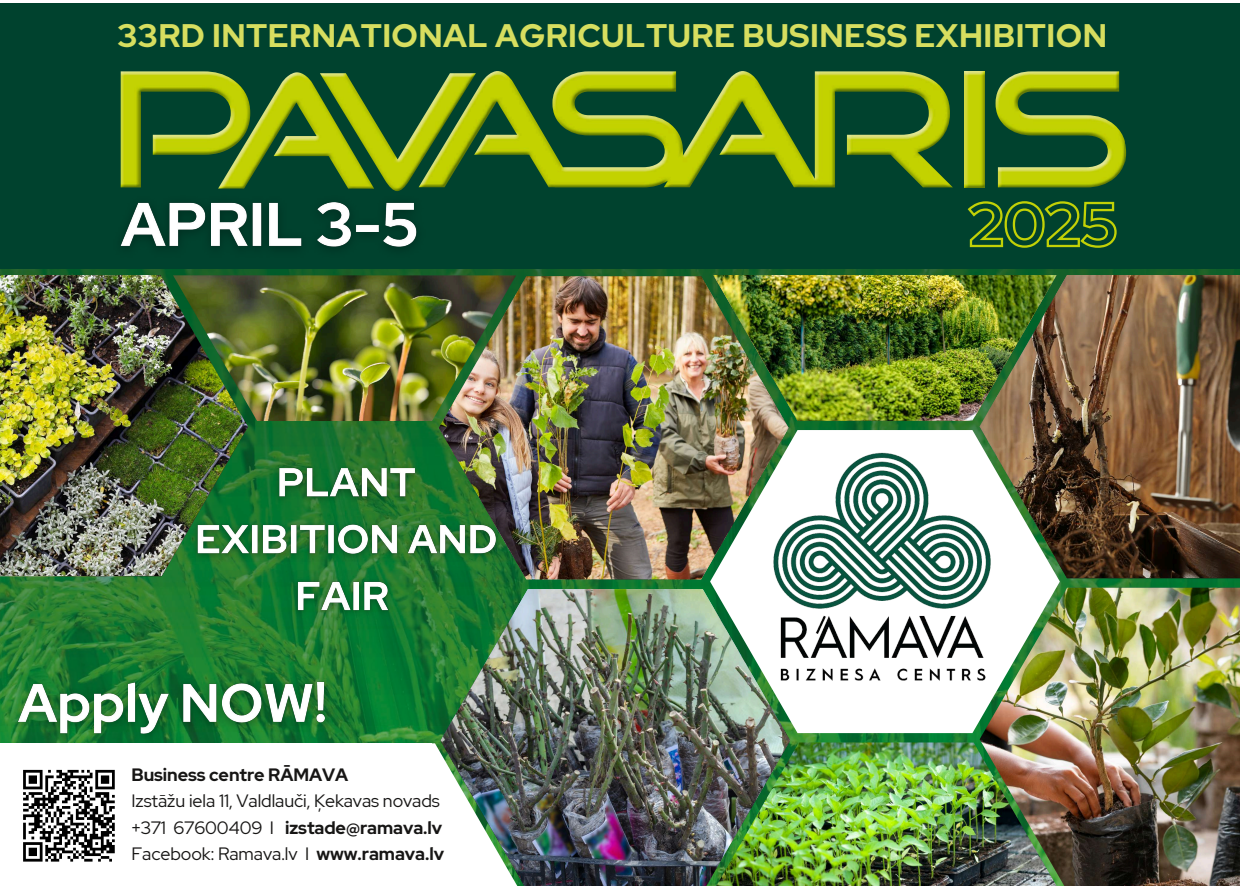
<style>
.page{position:relative;width:1240px;height:886px;background:#fff}
.page>*{position:absolute;margin:0;border:0;box-sizing:border-box;transform-origin:0 0}
.t1{font:700 32.5px "Red Hat Display";letter-spacing:.015em;color:#d7de5f}
.t2{font:17.88px/26.2px "Red Hat Display";letter-spacing:-.005em;color:#171615}
.t3{font:700 17.88px "Red Hat Display";letter-spacing:-.005em;color:#171615}
.s1{font-weight:700}
</style>
<div class="page">
<img style="left:0;top:269px;width:1240px;height:474px">
<div style="left:0;top:3px;width:1240px;height:266px;background:#00422e"></div>
<svg style="left:1125px;top:143px;width:1px;height:19px"></svg>
<img style="left:248px;top:275px;width:268px;height:146px">
<img style="left:0;top:275px;width:248px;height:301px">
<svg style="left:710px;top:578px;width:349px;height:155px"></svg>
<img style="left:746px;top:427px;width:272px;height:271px">
<img style="left:439px;top:276px;width:350px;height:303px">
<img style="left:440px;top:589px;width:350px;height:296px">
<img style="left:419px;top:71px;width:534px;height:116px">
<img style="left:250px;top:72px;width:124px;height:111px">
<img style="left:995px;top:71px;width:130px;height:116px">
<img style="left:965px;top:71px;width:20px;height:116px">
<img style="left:385px;top:180px;width:25px;height:3px">
<img style="left:121px;top:71px;width:129px;height:112px">
<svg style="left:967px;top:201px;width:150px;height:47px"></svg>
<img style="left:120px;top:183px;width:312px;height:65px">
<div style="left:173px;top:743px;width:349px;height:142px;background:#fff"></div>
<img style="left:3px;top:667px;width:337px;height:76px">
<svg style="left:23px;top:769px;width:92px;height:93px"></svg>
<img style="left:980px;top:587px;width:260px;height:298px">
<img style="left:187px;top:455px;width:320px;height:167px">
<img style="left:713px;top:275px;width:266px;height:145px">
<img style="left:979px;top:275px;width:261px;height:303px">
<img style="left:713px;top:742px;width:347px;height:143px">
<h1 class="t1" style="left:117px;top:14px;width:991px">33RD INTERNATIONAL AGRICULTURE BUSINESS EXHIBITION</h1>
<p class="t3" style="left:131px;top:762px;width:218px">Business centre RĀMAVA</p>
<p class="t2" style="left:131px;top:787px;width:314px">Izstāžu iela 11, Valdlauči, Ķekavas novads +371 67600409 I <span class="s1">izstade@ramava.lv<br></span>Facebook: Ramava.lv I <span class="s1">www.ramava.lv</span></p>
</div>
